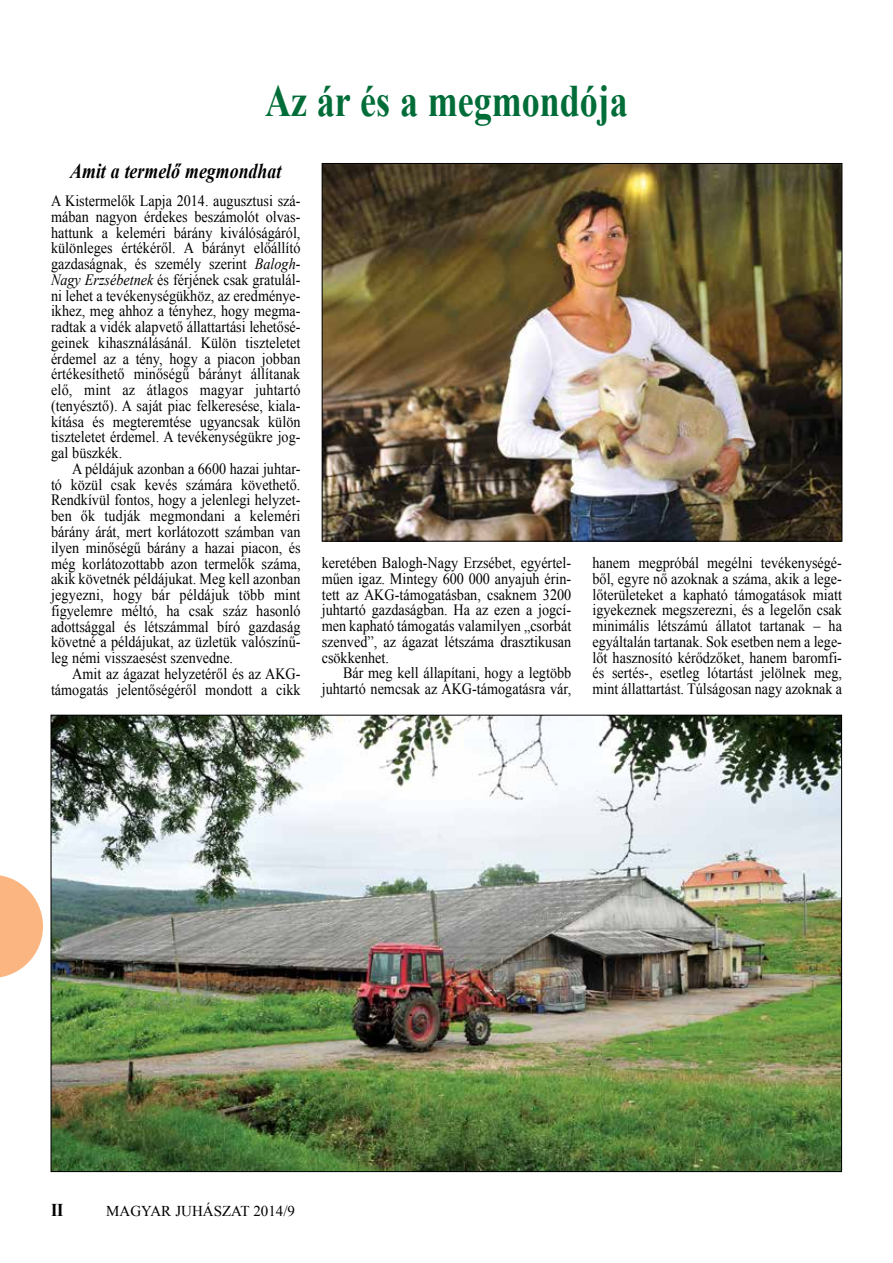
<style>
.page{position:relative;width:893px;height:1263px;background:#fff}
.page>*{position:absolute;margin:0;border:0;box-sizing:border-box;transform-origin:0 0}
.t1{font:700 45px "Times New Roman";color:#006d38;scale:.8 1}
.t2{font:italic 700 21px "Times New Roman";color:#000;scale:.85 1}
.t3{font:700 18px "Times New Roman";color:#000;scale:.9 1}
.t4{font:15.75px/15.8px "Times New Roman";color:#000;text-align:justify;scale:.9 1}
.t5{font:15px "Times New Roman";color:#000}
.s1{font-style:italic}
</style>
<div class="page">
<svg style="left:0;top:875px;width:43px;height:103px"></svg>
<img style="left:53px;top:717px;width:787px;height:453px">
<img style="left:324px;top:165px;width:516px;height:374px">
<h1 class="t1" style="left:265px;top:69px;width:455px">Az ár és a megmondója</h1>
<h2 class="t2" style="left:70px;top:156px;width:250px">Amit a termelő megmondhat</h2>
<p class="t4" style="left:51px;top:193px;width:279px">A Kistermelők Lapja 2014. augusztusi szá&shy;mában nagyon érdekes beszámolót olvas&shy;hattunk a keleméri bárány kiválóságáról, különleges értékéről. A bárányt előállító gazdaságnak, és személy szerint <span class="s1">Balogh-Nagy Erzsébetnek</span> és férjének csak gratulál&shy;ni lehet a tevékenységükhöz, az eredménye&shy;ikhez, meg ahhoz a tényhez, hogy megma&shy;radtak a vidék alapvető állattartási lehetősé&shy;geinek kihasználásánál. Külön tiszteletet érdemel az a tény, hogy a piacon jobban értékesíthető minőségű bárányt állítanak elő, mint az átlagos magyar juhtartó (tenyésztő). A saját piac felkeresése, kiala&shy;kítása és megteremtése ugyancsak külön tiszteletet érdemel. A tevékenységükre jog&shy;gal büszkék.</p>
<p class="t4" style="left:51px;top:461px;width:279px;text-indent:21px">A példájuk azonban a 6600 hazai juhtar&shy;tó közül csak kevés számára követhető.<br>Rendkívül fontos, hogy a jelenlegi helyzet&shy;ben ők tudják megmondani a keleméri bárány árát, mert korlátozott számban van ilyen minőségű bárány a hazai piacon, és még korlátozottabb azon termelők száma, akik követnék példájukat. Meg kell azonban jegyezni, hogy bár példájuk több mint figyelemre méltó, ha csak száz hasonló adottsággal és létszámmal bíró gazdaság követné a példájukat, az üzletük valószínű&shy;leg némi visszaesést szenvedne.</p>
<p class="t4" style="left:51px;top:665px;width:279px;text-align:right">Amit az ágazat helyzetéről és az AKG&shy;támogatás jelentőségéről mondott a cikk</p>
<p class="t4" style="left:322px;top:555px;width:279px">keretében Balogh-Nagy Erzsébet, egyértel&shy;műen igaz. Mintegy 600 000 anyajuh érin&shy;tett az AKG-támogatásban, csaknem 3200 juhtartó gazdaságban. Ha az ezen a jogcí&shy;men kapható támogatás valamilyen „csorbát szenved”, az ágazat létszáma drasztikusan csökkenhet.</p>
<p class="t4" style="left:322px;top:665px;width:279px;text-align:right">Bár meg kell állapítani, hogy a legtöbb juhtartó nemcsak az AKG-támogatásra vár,</p>
<p class="t4" style="left:592px;top:555px;width:279px">hanem megpróbál megélni tevékenységé&shy;ből, egyre nő azoknak a száma, akik a lege&shy;lőterületeket a kapható támogatások miatt igyekeznek megszerezni, és a legelőn csak minimális létszámú állatot tartanak – ha egyáltalán tartanak. Sok esetben nem a lege&shy;lőt hasznosító kérődzőket, hanem baromfi&shy;és sertés-, esetleg lótartást jelölnek meg, mint állattartást. Túlságosan nagy azoknak a</p>
<p class="t3" style="left:51px;top:1197px;width:16px">II</p>
<p class="t5" style="left:106px;top:1201px;width:190px">MAGYAR JUHÁSZAT 2014/9</p>
</div>
